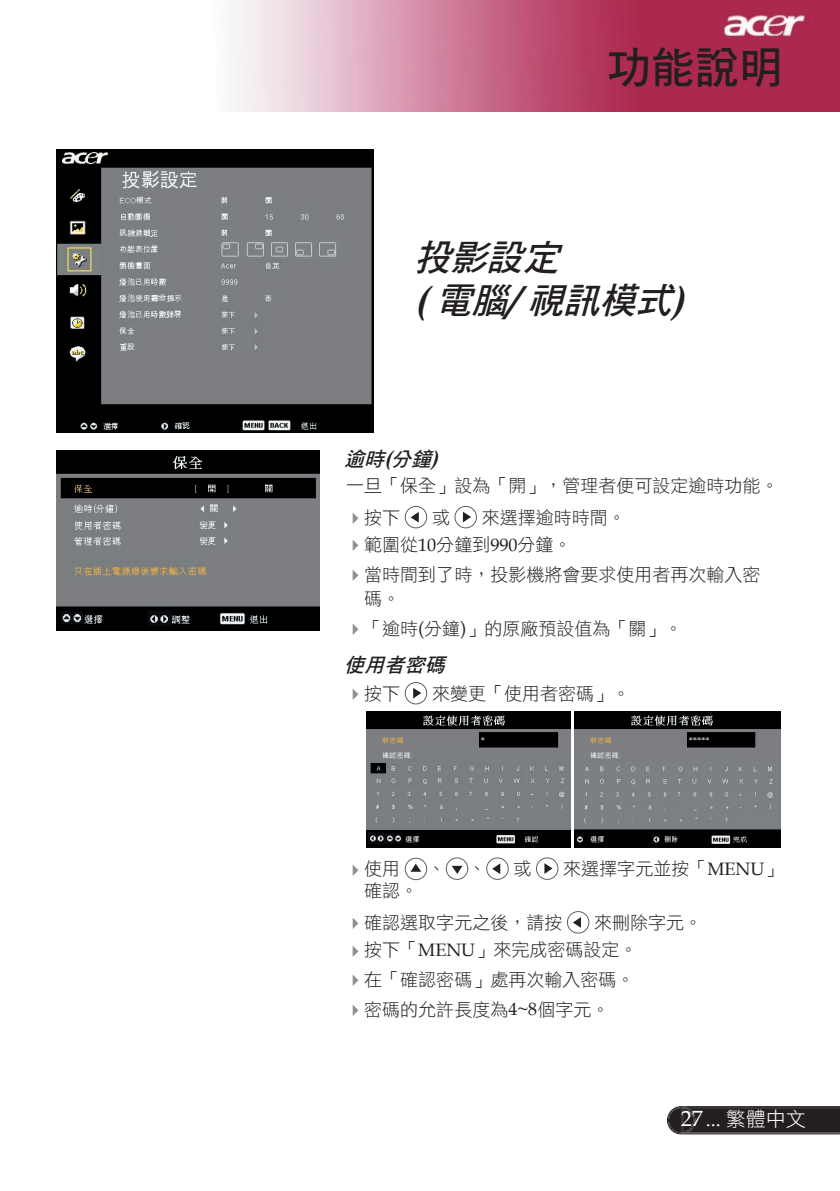
<style>
.page{position:relative;width:840px;height:1191px;background:#fff}
.page>*{position:absolute;margin:0;border:0;box-sizing:border-box;transform-origin:0 0}
.t1{font:44px "DF Hei Std W7";color:#231f20}
.t2{font:italic 36px/43.2px "DF Hei Std W7";color:#231f20}
.t3{font:italic 20px "DF Hei Std W7";color:#231f20}
.t4{font:20px "DF Hei Std W3";color:#fff}
.t5{font:18px/24px "DF Hei Std W3";color:#231f20}
.s1{font-family:"Book Antiqua";font-weight:700}
.s2{color:#8b9093}
.s3{font-family:"Book Antiqua"}
.s4{font-family:"Book Antiqua";font-size:22px}
</style>
<div class="page">
<svg style="left:667px;top:1106px;width:172px;height:28px;background:#2e2a2b"></svg>
<img style="left:230px;top:0;width:609px;height:112px">
<img style="left:57px;top:150px;width:317px;height:283px">
<svg style="left:404px;top:506px;width:23px;height:22px"></svg>
<svg style="left:454px;top:506px;width:22px;height:22px"></svg>
<svg style="left:404px;top:682px;width:23px;height:22px"></svg>
<img style="left:366px;top:711px;width:204px;height:136px">
<img style="left:574px;top:712px;width:206px;height:135px">
<svg style="left:404px;top:857px;width:23px;height:23px"></svg>
<svg style="left:445px;top:857px;width:23px;height:23px"></svg>
<svg style="left:486px;top:857px;width:22px;height:23px"></svg>
<svg style="left:536px;top:857px;width:22px;height:23px"></svg>
<svg style="left:567px;top:911px;width:22px;height:22px"></svg>
<img style="left:57px;top:451px;width:262px;height:179px">
<h1 class="t1" style="left:606px;top:44px;width:177px">功能說明</h1>
<h2 class="t2" style="left:414px;top:235px;width:283px">投影設定<br><span class="s1">(</span>電腦<span class="s1">/</span> 視訊模式<span class="s1">)</span></h2>
<p class="t3" style="left:344px;top:448px;width:102px">逾時<span class="s1">(</span>分鐘<span class="s1">)</span></p>
<p class="t5" style="left:346px;top:473px;width:433px">一旦「保全」設為「開」，管理者便可設定逾時功能。</p>
<p class="t5" style="left:346px;top:505px;width:55px"><span class="s2">✔</span>按下</p>
<p class="t5" style="left:432px;top:505px;width:19px">或</p>
<p class="t5" style="left:481px;top:505px;width:145px">來選擇逾時時間。</p>
<p class="t5" style="left:346px;top:532px;width:226px"><span class="s2">✔</span>範圍從<span class="s3">10</span>分鐘到<span class="s3">990</span>分鐘。</p>
<p class="t5" style="left:364px;top:562px;width:397px;text-indent:-18px"><span class="s2">✔</span>當時間到了時，投影機將會要求使用者再次輸入密碼。</p>
<p class="t5" style="left:346px;top:616px;width:337px"><span class="s2">✔</span>「逾時<span class="s3">(</span>分鐘<span class="s3">)</span>」的原廠預設值為「關」。</p>
<p class="t3" style="left:344px;top:653px;width:107px">使用者密碼</p>
<p class="t5" style="left:346px;top:681px;width:55px"><span class="s2">✔</span>按下</p>
<p class="t5" style="left:432px;top:681px;width:199px">來變更「使用者密碼」。</p>
<p class="t5" style="left:346px;top:856px;width:55px"><span class="s2">✔</span>使用</p>
<p class="t5" style="left:427px;top:856px;width:19px">、</p>
<p class="t5" style="left:468px;top:856px;width:19px">、</p>
<p class="t5" style="left:513px;top:856px;width:19px">或</p>
<p class="t5" style="left:563px;top:856px;width:220px">來選擇字元並按「<span class="s3">MENU</span>」</p>
<p class="t5" style="left:364px;top:878px;width:55px">確認。</p>
<p class="t5" style="left:346px;top:910px;width:217px"><span class="s2">✔</span>確認選取字元之後，請按</p>
<p class="t5" style="left:594px;top:910px;width:109px">來刪除字元。</p>
<p class="t5" style="left:346px;top:937px;width:292px"><span class="s2">✔</span>按下「<span class="s3">MENU</span>」來完成密碼設定。</p>
<p class="t5" style="left:346px;top:967px;width:289px"><span class="s2">✔</span>在「確認密碼」處再次輸入密碼。</p>
<p class="t5" style="left:346px;top:997px;width:264px"><span class="s2">✔</span>密碼的允許長度為<span class="s3">4~8</span>個字元。</p>
<p class="t4" style="left:680px;top:1108px;width:126px"><span class="s4">27</span> <span class="s3">...</span> 繁體中文</p>
</div>
